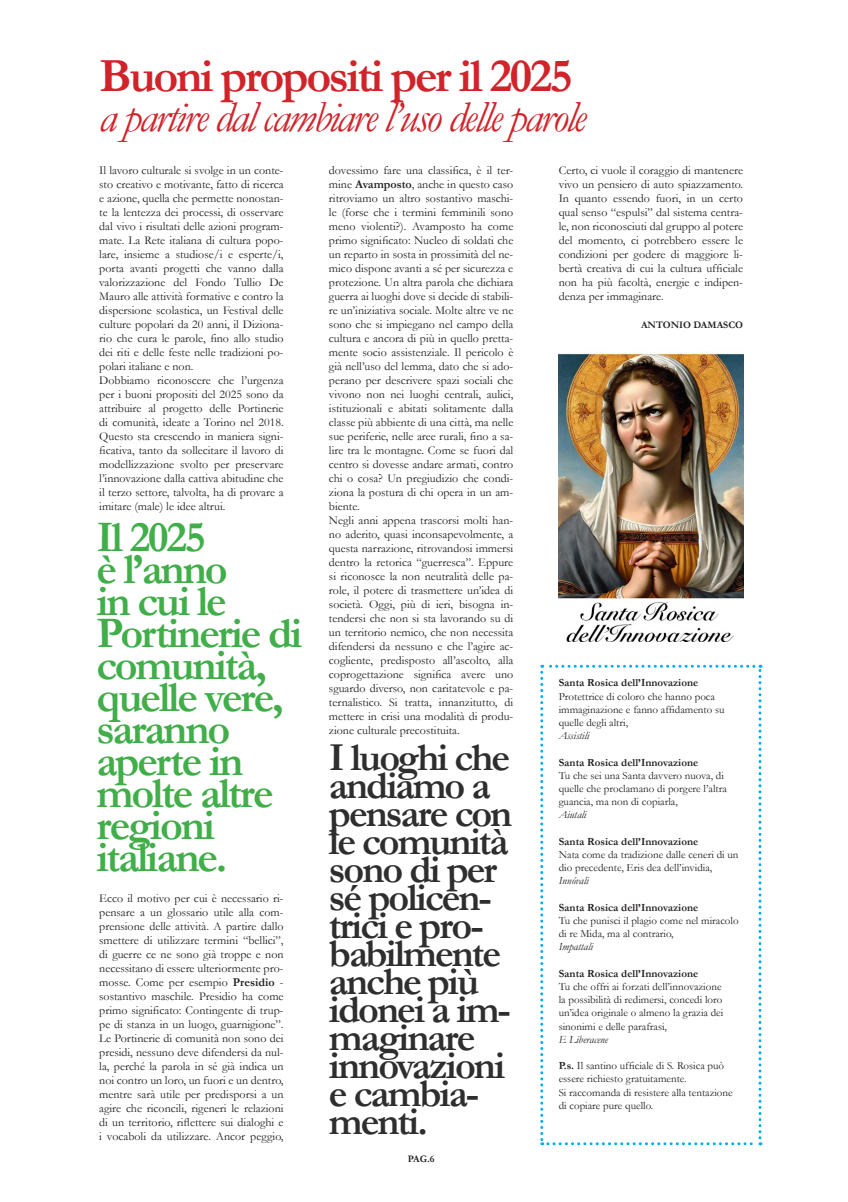
<style>
.page{position:relative;width:848px;height:1202px;background:#fff}
.page>*{position:absolute;margin:0;border:0;box-sizing:border-box;transform-origin:0 0}
.t1{font:700 48px "Garamond";letter-spacing:-.05em;color:#d1232a}
.testo{font:700 44px/32px "Garamond";letter-spacing:-.05em;color:#40ae49}
.t2{font:italic 44px "Garamond";letter-spacing:-.05em;color:#d1232a}
.testo-2{font:700 40px/28px "Garamond";letter-spacing:-.05em;color:#2e2e2e}
.testo-3{font:12px/14px "Garamond";color:#231f20;text-align:justify}
.t3{font:11px/13.2px "Garamond";color:#231f20}
.t4{font:700 11px "Garamond";color:#231f20}
.t5{font:italic 11px "Garamond";color:#231f20}
.testo-4{font:700 10px "Garamond";color:#231f20}
.s1{font-weight:700}
</style>
<div class="page">
<img style="left:558px;top:352px;width:185px;height:289px">
<svg style="left:540px;top:665px;width:221px;height:480px"></svg>
<p class="t1" style="left:99px;top:43px;width:475px">Buoni propositi per il 2025</p>
<p class="t2" style="left:99px;top:87px;width:488px">a partire dal cambiare l’uso delle parole</p>
<p class="testo-3" style="left:99px;top:163px;width:186px">Il lavoro culturale si svolge in un conte&shy;sto creativo e motivante, fatto di ricerca e azione, quella che permette nonostan&shy;te la lentezza dei processi, di osservare dal vivo i risultati delle azioni program&shy;mate. La Rete italiana di cultura popo&shy;lare, insieme a studiose/i e esperte/i, porta avanti progetti che vanno dalla valorizzazione del Fondo Tullio De Mauro alle attività formative e contro la dispersione scolastica, un Festival delle culture popolari da 20 anni, il Diziona&shy;rio che cura le parole, fino allo studio dei riti e delle feste nelle tradizioni po&shy;polari italiane e non.</p>
<p class="testo-3" style="left:99px;top:373px;width:186px">Dobbiamo riconoscere che l’urgenza per i buoni propositi del 2025 sono da attribuire al progetto delle Portinerie di comunità, ideate a Torino nel 2018.<br>Questo sta crescendo in maniera signi&shy;ficativa, tanto da sollecitare il lavoro di modellizzazione svolto per preservare l’innovazione dalla cattiva abitudine che il terzo settore, talvolta, ha di provare a imitare (male) le idee altrui.</p>
<p class="testo-3" style="left:329px;top:163px;width:186px">dovessimo fare una classifica, è il ter&shy;mine <span class="s1">Avamposto</span>, anche in questo caso ritroviamo un altro sostantivo maschi&shy;le (forse che i termini femminili sono meno violenti?). Avamposto ha come primo significato: Nucleo di soldati che un reparto in sosta in prossimità del ne&shy;mico dispone avanti a sé per sicurezza e protezione. Un altra parola che dichiara guerra ai luoghi dove si decide di stabili&shy;re un’iniziativa sociale. Molte altre ve ne sono che si impiegano nel campo della cultura e ancora di più in quello pretta&shy;mente socio assistenziale. Il pericolo è già nell’uso del lemma, dato che si ado&shy;perano per descrivere spazi sociali che vivono non nei luoghi centrali, aulici, istituzionali e abitati solitamente dalla classe più abbiente di una città, ma nelle sue periferie, nelle aree rurali, fino a sa&shy;lire tra le montagne. Come se fuori dal centro si dovesse andare armati, contro chi o cosa? Un pregiudizio che condi&shy;ziona la postura di chi opera in un am&shy;biente.</p>
<p class="testo-3" style="left:329px;top:513px;width:186px">Negli anni appena trascorsi molti han&shy;no aderito, quasi inconsapevolmente, a questa narrazione, ritrovandosi immersi dentro la retorica “guerresca”. Eppure si riconosce la non neutralità delle pa&shy;role, il potere di trasmettere un’idea di società. Oggi, più di ieri, bisogna in&shy;tendersi che non si sta lavorando su di un territorio nemico, che non necessita difendersi da nessuno e che l’agire ac&shy;cogliente, predisposto all’ascolto, alla coprogettazione significa avere uno sguardo diverso, non caritatevole e pa&shy;ternalistico. Si tratta, innanzitutto, di mettere in crisi una modalità di produ&shy;zione culturale precostituita.</p>
<p class="testo-2" style="left:329px;top:744px;width:183px">I luoghi che</p>
<p class="testo-3" style="left:558px;top:163px;width:186px">Certo, ci vuole il coraggio di mantenere vivo un pensiero di auto spiazzamento.<br>In quanto essendo fuori, in un certo qual senso “espulsi” dal sistema centra&shy;le, non riconosciuti dal gruppo al potere del momento, ci potrebbero essere le condizioni per godere di maggiore li&shy;bertà creativa di cui la cultura ufficiale non ha più facoltà, energie e indipen&shy;denza per immaginare.</p>
<p class="testo-4" style="left:641px;top:318px;width:103px">ANTONIO DAMASCO</p>
<p class="testo" style="left:96px;top:521px;width:208px">Il 2025<br>è l’anno<br>in cui le<br>Portinerie di comunità, quelle vere, saranno aperte in molte altre regioni italiane.</p>
<p class="t4" style="left:558px;top:675px;width:141px">Santa Rosica dell’Innovazione</p>
<p class="t3" style="left:558px;top:689px;width:167px">Protettrice di coloro che hanno poca immaginazione e fanno affidamento su quelle degli altri,</p>
<p class="t5" style="left:558px;top:728px;width:32px">Assistili</p>
<p class="t4" style="left:558px;top:755px;width:141px">Santa Rosica dell’Innovazione</p>
<p class="t3" style="left:558px;top:768px;width:170px">Tu che sei una Santa davvero nuova, di quelle che proclamano di porgere l’altra guancia, ma non di copiarla,</p>
<p class="t5" style="left:558px;top:807px;width:29px">Aiutali</p>
<p class="t4" style="left:558px;top:834px;width:141px">Santa Rosica dell’Innovazione</p>
<p class="t3" style="left:558px;top:848px;width:181px">Nata come da tradizione dalle ceneri di un dio precedente, Eris dea dell’invidia,</p>
<p class="t5" style="left:558px;top:873px;width:31px">Innóvali</p>
<p class="t4" style="left:558px;top:900px;width:141px">Santa Rosica dell’Innovazione</p>
<p class="t3" style="left:558px;top:914px;width:181px">Tu che punisci il plagio come nel miracolo di re Mida, ma al contrario,</p>
<p class="t5" style="left:558px;top:939px;width:36px">Impattali</p>
<p class="t4" style="left:558px;top:966px;width:141px">Santa Rosica dell’Innovazione</p>
<p class="t3" style="left:558px;top:980px;width:166px">Tu che offri ai forzati dell’innovazione la possibilità di redimersi, concedi loro un’idea originale o almeno la grazia dei sinonimi e delle parafrasi,</p>
<p class="t5" style="left:558px;top:1032px;width:51px">E Liberacene</p>
<p class="t3" style="left:558px;top:1059px;width:167px"><span class="s1">P.s.</span> Il santino ufficiale di S. Rosica può essere richiesto gratuitamente.</p>
<p class="t3" style="left:558px;top:1085px;width:175px">Si raccomanda di resistere alla tentazione di copiare pure quello.</p>
<p class="testo-2" style="left:329px;top:772px;width:163px">andiamo a</p>
<p class="testo-2" style="left:329px;top:800px;width:185px">pensare con</p>
<p class="testo-2" style="left:329px;top:828px;width:181px">le comunità</p>
<p class="testo-2" style="left:329px;top:856px;width:170px">sono di per</p>
<p class="testo-2" style="left:329px;top:884px;width:164px">sé policen-</p>
<p class="testo-3" style="left:99px;top:891px;width:186px">Ecco il motivo per cui è necessario ri&shy;pensare a un glossario utile alla com&shy;prensione delle attività. A partire dallo smettere di utilizzare termini “bellici”, di guerre ce ne sono già troppe e non necessitano di essere ulteriormente pro&shy;mosse. Come per esempio <span class="s1">Presidio</span> - sostantivo maschile. Presidio ha come primo significato: Contingente di trup&shy;pe di stanza in un luogo, guarnigione”.<br>Le Portinerie di comunità non sono dei presidi, nessuno deve difendersi da nul&shy;la, perché la parola in sé già indica un noi contro un loro, un fuori e un dentro, mentre sarà utile per predisporsi a un agire che riconcili, rigeneri le relazioni di un territorio, riflettere sui dialoghi e i vocaboli da utilizzare. Ancor peggio,</p>
<p class="testo-2" style="left:329px;top:912px;width:174px">trici e pro&shy;babilmente</p>
<p class="testo-2" style="left:329px;top:968px;width:152px">anche più</p>
<p class="testo-2" style="left:329px;top:996px;width:183px">idonei a im-</p>
<p class="testo-2" style="left:329px;top:1024px;width:148px">maginare</p>
<p class="testo-2" style="left:329px;top:1052px;width:178px">innovazioni</p>
<p class="testo-2" style="left:329px;top:1080px;width:152px">e cambia-</p>
<p class="testo-2" style="left:329px;top:1108px;width:100px">menti.</p>
<p class="testo-4" style="left:408px;top:1152px;width:28px">PAG.6</p>
</div>
